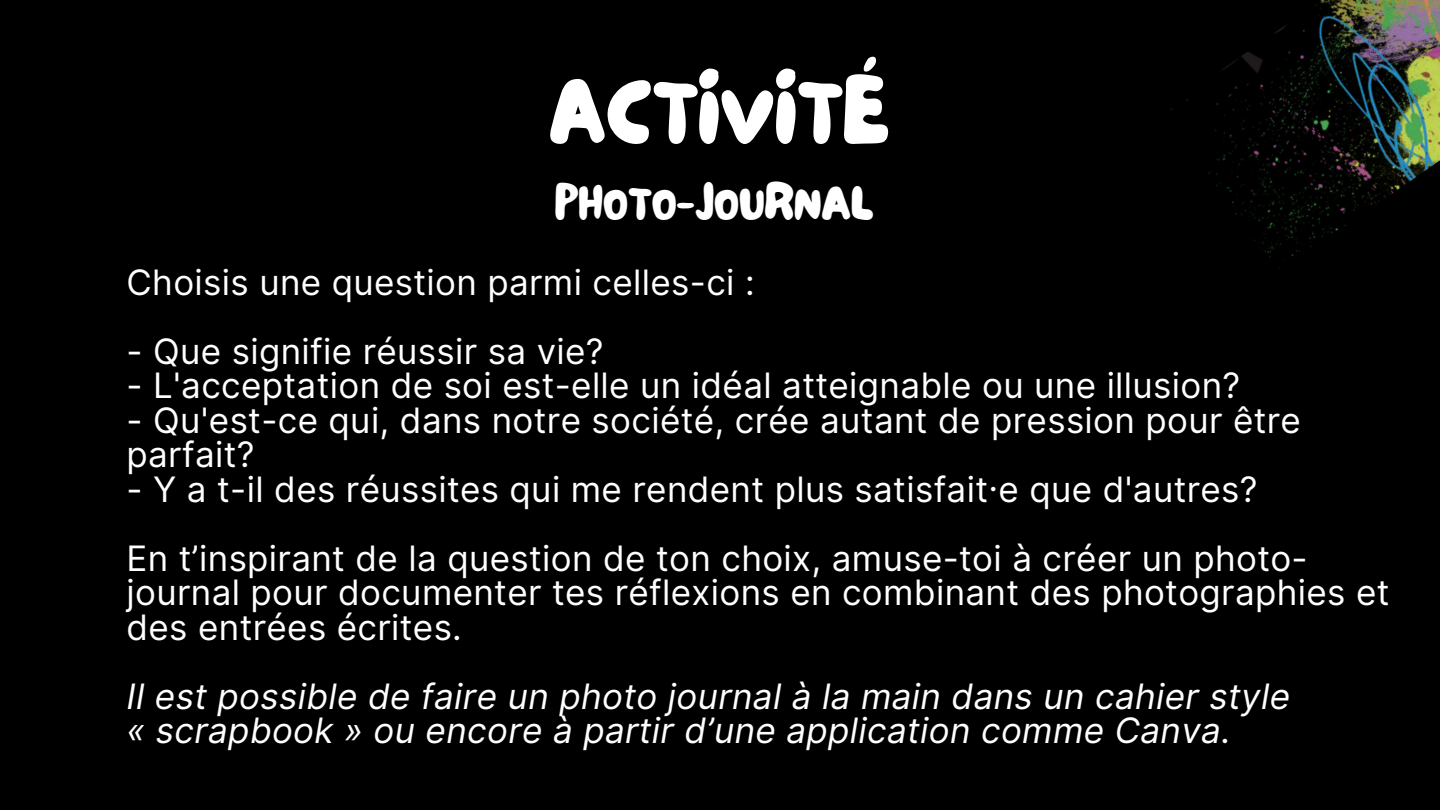
<style>
.page{position:relative;width:1440px;height:810px;background:#000}
.page>*{position:absolute;margin:0;border:0;box-sizing:border-box;transform-origin:0 0}
.t1{font:96.9px "NF Lepetitcochon Regular";color:#fff}
.t2{font:50px "NF Lepetitcochon Regular";color:#fff}
.t3{font:35px/34.5px "Inter";letter-spacing:.01em;color:#fff}
.t4{font:italic 35px/34.5px "Inter";letter-spacing:.01em;color:#fff}
</style>
<div class="page">
<img style="left:1171px;top:0;width:269px;height:269px">
<h1 class="t1" style="left:549px;top:44px;width:342px">ACTIVITÉ</h1>
<h2 class="t2" style="left:555px;top:168px;width:320px">PHOTO-JOURNAL</h2>
<p class="t3" style="left:127px;top:265px;width:630px">Choisis une question parmi celles-ci :</p>
<p class="t3" style="left:127px;top:334px;width:479px">- Que signifie réussir sa vie?</p>
<p class="t3" style="left:127px;top:368px;width:1115px">- L'acceptation de soi est-elle un idéal atteignable ou une illusion?</p>
<p class="t3" style="left:127px;top:403px;width:1176px">- Qu'est-ce qui, dans notre société, crée autant de pression pour être parfait?</p>
<p class="t3" style="left:127px;top:454px;width:1183px;line-height:69px">- Y a t-il des réussites qui me rendent plus satisfait·e que d'autres?<br>En t’inspirant de la question de ton choix, amuse-toi à créer un photo-</p>
<p class="t3" style="left:127px;top:575px;width:1264px">journal pour documenter tes réflexions en combinant des photographies et des entrées écrites.</p>
<p class="t4" style="left:127px;top:679px;width:1165px">Il est possible de faire un photo journal à la main dans un cahier style « scrapbook » ou encore à partir d’une application comme Canva.</p>
</div>
